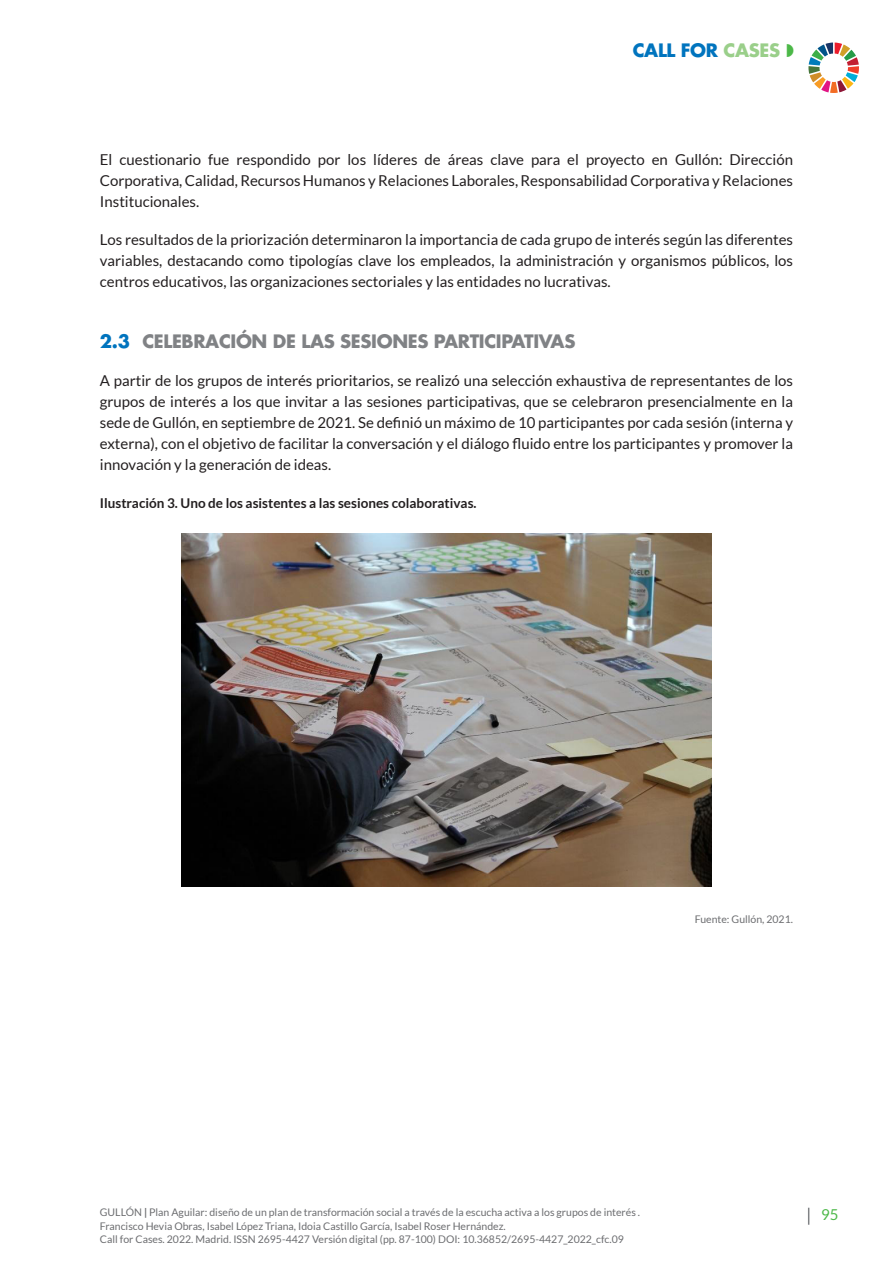
<style>
.page{position:relative;width:893px;height:1263px;background:#fff}
.page>*{position:absolute;margin:0;border:0;box-sizing:border-box;transform-origin:0 0}
._11subtit1_numgris{font:700 18px "Futura Std";letter-spacing:-.02em;color:#808285}
.t1{font:700 18px "Futura Std";letter-spacing:-.02em;color:#0074be}
.text1_lato{font:15px/21px "Lato";color:#231f20;text-align:justify}
.t2{font:15px "Lato";color:#4cb848}
.nombre_imagen{font:700 13.5px "Lato";color:#231f20}
.creditos_pie_pag_FUE{font:10.5px/13.5px "Lato";color:#6c6d70}
.s1{color:#9acf8a}
.s2{color:#0074be}
.s3{font-weight:700}
</style>
<div class="page">
<svg style="left:808px;top:1208px;width:1px;height:17px"></svg>
<svg style="left:808px;top:43px;width:51px;height:50px"></svg>
<img style="left:181px;top:533px;width:531px;height:354px">
<p class="t1" style="left:633px;top:39px;width:149px">CALL FOR <span class="s1">CASES</span></p>
<p class="text1_lato" style="left:100px;top:149px;width:695px">El cuestionario fue respondido por los líderes de áreas clave para el proyecto en Gullón: Dirección Corporativa, Calidad, Recursos Humanos y Relaciones Laborales, Responsabilidad Corporativa y Relaciones Institucionales.</p>
<p class="text1_lato" style="left:100px;top:229px;width:695px">Los resultados de la priorización determinaron la importancia de cada grupo de interés según las diferentes variables, destacando como tipologías clave los empleados, la administración y organismos públicos, los centros educativos, las organizaciones sectoriales y las entidades no lucrativas.</p>
<p class="_11subtit1_numgris" style="left:100px;top:329px;width:477px"><span class="s2">2.3</span> CELEBRACIÓN DE LAS SESIONES PARTICIPATIVAS</p>
<p class="text1_lato" style="left:100px;top:370px;width:695px">A partir de los grupos de interés prioritarios, se realizó una selección exhaustiva de representantes de los grupos de interés a los que invitar a las sesiones participativas, que se celebraron presencialmente en la sede de Gullón, en septiembre de 2021. Se definió un máximo de 10 participantes por cada sesión (interna y externa), con el objetivo de facilitar la conversación y el diálogo fluido entre los participantes y promover la innovación y la generación de ideas.</p>
<p class="nombre_imagen" style="left:100px;top:496px;width:378px">Ilustración 3. Uno de los asistentes a las sesiones colaborativas.</p>
<p class="creditos_pie_pag_FUE" style="left:695px;top:912px;width:100px">Fuente: Gullón, 2021.</p>
<p class="creditos_pie_pag_FUE" style="left:100px;top:1205px;width:542px">GULLÓN <span class="s3">|</span> Plan Aguilar: diseño de un plan de transformación social a través de la escucha activa a los grupos de interés .<br>Francisco Hevia Obras, Isabel López Triana, Idoia Castillo García, Isabel Roser Hernández.<br>Call for Cases. 2022. Madrid. ISSN 2695-4427 Versión digital (pp. 87-100) DOI: 10.36852/2695-4427_2022_cfc.09</p>
<p class="t2" style="left:821px;top:1206px;width:19px">95</p>
</div>
